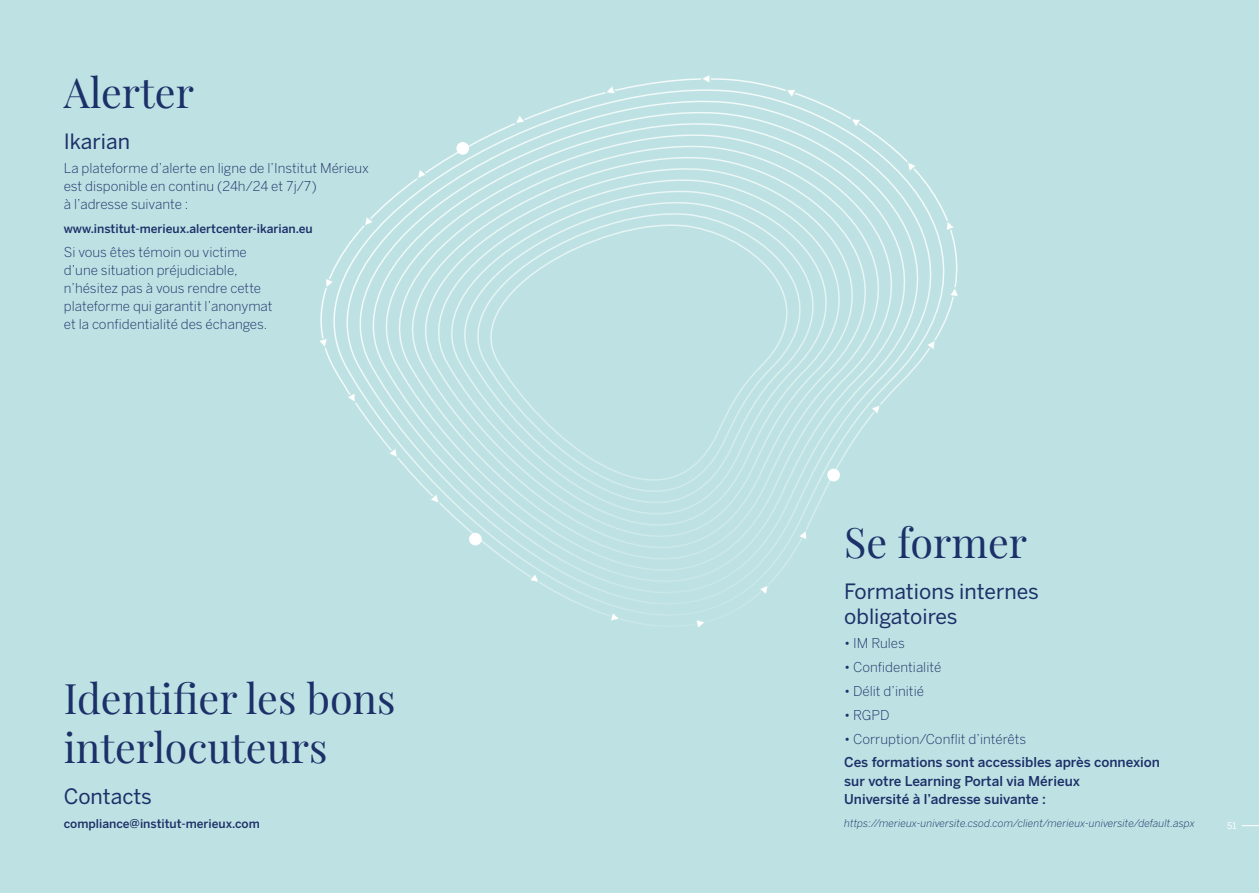
<style>
.page{position:relative;width:1259px;height:893px;background:#bee2e3}
.page>*{position:absolute;margin:0;border:0;box-sizing:border-box;transform-origin:0 0}
.t1{font:41.25px/49.5px "Playfair Display";color:#1c3069}
.t2{font:21px/25.2px "Benton Sans";color:#1c3069}
.t3{font:300 13.5px/18px "Benton Sans";color:#1c3069}
.t4{font:500 13.5px/18px "Benton Sans";color:#1c3069}
.t5{font:500 12px "Benton Sans";color:#1c3069}
.t6{font:italic 300 10.5px "Benton Sans";color:#1c3069}
.t7{font:9px "Benton Sans";color:#fff}
</style>
<div class="page">
<svg style="left:329px;top:78px;width:629px;height:545px"></svg>
<div style="left:456px;top:142px;width:13px;height:13px;background:#fff;border-radius:50%"></div>
<div style="left:469px;top:533px;width:13px;height:12px;background:#fff;border-radius:50%"></div>
<div style="left:827px;top:469px;width:13px;height:12px;background:#fff;border-radius:50%"></div>
<svg style="left:345px;top:391px;width:12px;height:13px"></svg>
<svg style="left:320px;top:276px;width:15px;height:84px"></svg>
<svg style="left:387px;top:446px;width:12px;height:28px"></svg>
<svg style="left:428px;top:483px;width:13px;height:31px"></svg>
<svg style="left:528px;top:572px;width:13px;height:12px"></svg>
<svg style="left:609px;top:611px;width:12px;height:12px"></svg>
<svg style="left:694px;top:607px;width:13px;height:20px"></svg>
<svg style="left:758px;top:572px;width:11px;height:24px"></svg>
<svg style="left:797px;top:529px;width:12px;height:13px"></svg>
<svg style="left:869px;top:403px;width:13px;height:13px"></svg>
<svg style="left:925px;top:338px;width:11px;height:14px"></svg>
<svg style="left:947px;top:286px;width:11px;height:12px"></svg>
<svg style="left:944px;top:219px;width:12px;height:35px"></svg>
<svg style="left:905px;top:160px;width:13px;height:24px"></svg>
<svg style="left:849px;top:117px;width:13px;height:12px"></svg>
<svg style="left:784px;top:87px;width:13px;height:12px"></svg>
<svg style="left:700px;top:75px;width:12px;height:176px"></svg>
<svg style="left:604px;top:84px;width:13px;height:12px"></svg>
<svg style="left:513px;top:113px;width:13px;height:13px"></svg>
<svg style="left:416px;top:167px;width:12px;height:14px"></svg>
<svg style="left:363px;top:215px;width:12px;height:24px"></svg>
<svg style="left:1241px;top:825px;width:18px;height:1px"></svg>
<p class="t1" style="left:64px;top:65px;width:132px">Alerter</p>
<p class="t2" style="left:64px;top:129px;width:68px">Ikarian</p>
<p class="t3" style="left:64px;top:159px;width:307px">La plateforme d’alerte en ligne de l’Institut Mérieux est disponible en continu (24h/24 et 7j/7)<br>à l’adresse suivante :</p>
<p class="t5" style="left:64px;top:221px;width:250px">www.institut-merieux.alertcenter-ikarian.eu</p>
<p class="t3" style="left:64px;top:243px;width:210px">Si vous êtes témoin ou victime d’une situation préjudiciable, n’hésitez pas à vous rendre cette plateforme qui garantit l’anonymat et la confidentialité des échanges.</p>
<p class="t1" style="left:64px;top:670px;width:333px">Identifier les bons interlocuteurs</p>
<p class="t2" style="left:64px;top:784px;width:90px">Contacts</p>
<p class="t5" style="left:64px;top:816px;width:197px">compliance@institut-merieux.com</p>
<p class="t1" style="left:844px;top:514px;width:184px">Se former</p>
<p class="t2" style="left:844px;top:578px;width:196px">Formations internes obligatoires</p>
<p class="t3" style="left:844px;top:634px;width:62px">• IM Rules</p>
<p class="t3" style="left:844px;top:658px;width:99px">• Confidentialité</p>
<p class="t3" style="left:844px;top:682px;width:81px">• Délit d’initié</p>
<p class="t3" style="left:844px;top:706px;width:47px">• RGPD</p>
<p class="t3" style="left:844px;top:730px;width:183px">• Corruption/Conflit d’intérêts</p>
<p class="t4" style="left:844px;top:754px;width:317px">Ces formations sont accessibles après connexion sur votre Learning Portal via Mérieux<br>Université à l’adresse suivante :</p>
<p class="t6" style="left:844px;top:817px;width:352px">https://merieux-universite.csod.com/client/merieux-universite/default.aspx</p>
<p class="t7" style="left:1227px;top:820px;width:11px">51</p>
</div>
